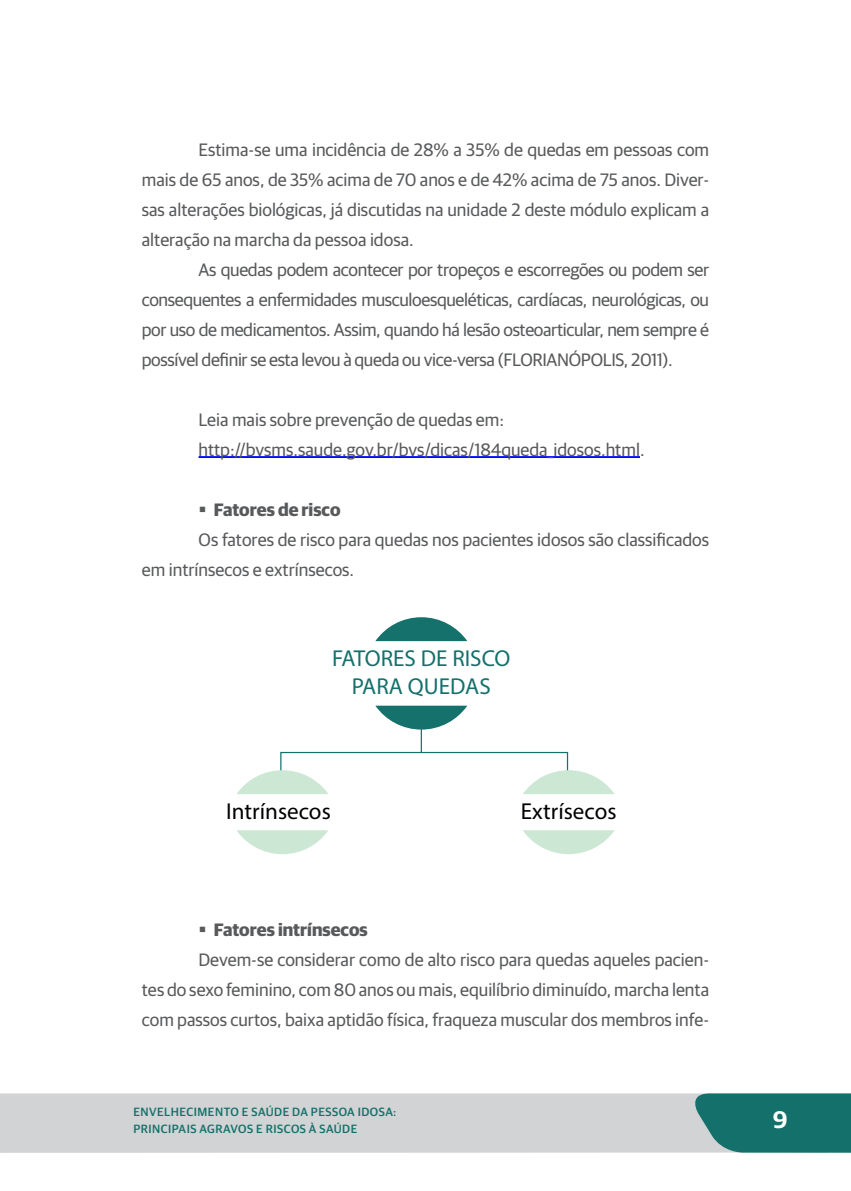
<style>
.page{position:relative;width:851px;height:1191px;background:#fff}
.page>*{position:absolute;margin:0;border:0;box-sizing:border-box;transform-origin:0 0}
.t1{font:600 24px "Guardian Sans";color:#fff}
.t2{font:23px/27.6px "Myriad Pro";color:#14716b;text-align:center}
.t3{font:23px "Myriad Pro";color:#000}
.t4{font:18px/30px "Guardian Sans";color:#58595b;text-align:justify}
.t5{font:700 18px "Guardian Sans";color:#58595b}
.t6{font:500 12px/17.6px "Guardian Sans";letter-spacing:.04em;color:#14706a}
</style>
<div class="page">
<div style="left:0;top:1093px;width:685px;height:59px;background:#d1d3d4"></div>
<svg style="left:685px;top:1093px;width:165px;height:60px"></svg>
<hr style="left:198px;top:456px;width:442px;height:2px;background:#00f">
<svg style="left:375px;top:617px;width:92px;height:24px"></svg>
<svg style="left:375px;top:705px;width:92px;height:24px"></svg>
<svg style="left:237px;top:830px;width:91px;height:24px"></svg>
<svg style="left:237px;top:751px;width:377px;height:43px"></svg>
<svg style="left:523px;top:830px;width:91px;height:24px"></svg>
<hr style="left:420px;top:715px;width:2px;height:37px;background:#14716b">
<p class="t4" style="left:142px;top:133px;width:568px;text-indent:57px">Estima-se uma incidência de 28% a 35% de quedas em pessoas com mais de 65 anos, de 35% acima de 70 anos e de 42% acima de 75 anos. Diver&shy;sas alterações biológicas, já discutidas na unidade 2 deste módulo explicam a alteração na marcha da pessoa idosa.</p>
<p class="t4" style="left:142px;top:253px;width:568px;text-indent:57px">As quedas podem acontecer por tropeços e escorregões ou podem ser consequentes a enfermidades musculoesqueléticas, cardíacas, neurológicas, ou por uso de medicamentos. Assim, quando há lesão osteoarticular, nem sempre é possível definir se esta levou à queda ou vice-versa (FLORIANÓPOLIS, 2011).</p>
<p class="t4" style="left:198px;top:403px;width:447px">Leia mais sobre prevenção de quedas em: http://bvsms.saude.gov.br/bvs/dicas/184queda_idosos.html.</p>
<p class="t5" style="left:198px;top:496px;width:143px">▪ Fatores de risco</p>
<p class="t4" style="left:198px;top:523px;width:512px">Os fatores de risco para quedas nos pacientes idosos são classificados</p>
<p class="t4" style="left:142px;top:553px;width:214px">em intrínsecos e extrínsecos.</p>
<p class="t2" style="left:332px;top:644px;width:180px">FATORES DE RISCO<br>PARA QUEDAS</p>
<p class="t3" style="left:226px;top:797px;width:106px">Intrínsecos</p>
<p class="t3" style="left:520px;top:797px;width:97px">Extrísecos</p>
<p class="t5" style="left:198px;top:916px;width:171px">▪ Fatores intrínsecos</p>
<p class="t4" style="left:198px;top:943px;width:512px">Devem-se considerar como de alto risco para quedas aqueles pacien-</p>
<p class="t4" style="left:142px;top:973px;width:568px">tes do sexo feminino, com 80 anos ou mais, equilíbrio diminuído, marcha lenta</p>
<p class="t4" style="left:142px;top:1003px;width:568px">com passos curtos, baixa aptidão física, fraqueza muscular dos membros infe-</p>
<p class="t6" style="left:133px;top:1101px;width:264px">ENVELHECIMENTO E SAÚDE DA PESSOA IDOSA:<br>PRINCIPAIS AGRAVOS E RISCOS À SAÚDE</p>
<h1 class="t1" style="left:772px;top:1101px;width:16px">9</h1>
</div>
